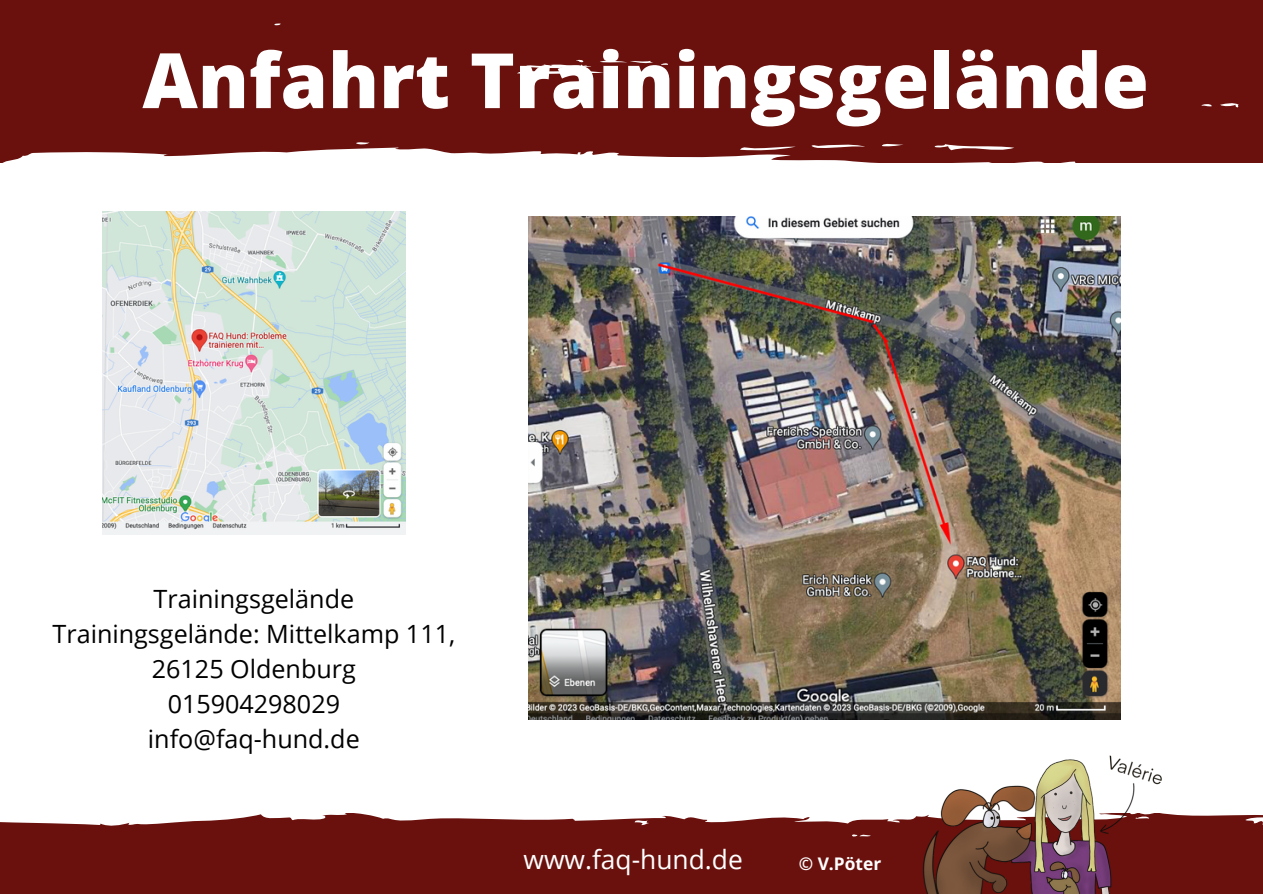
<style>
.page{position:relative;width:1263px;height:894px;background:#fff}
.page>*{position:absolute;margin:0;border:0;box-sizing:border-box;transform-origin:0 0}
.t1{font:800 76.35px "Open Sans";color:#fff}
.t2{font:26.4px "Open Sans";color:#fff}
.t3{font:25.2px/34.8px "Open Sans";color:#000;text-align:center}
.t4{font:700 17.4px "Open Sans";color:#fff}
</style>
<div class="page">
<div style="left:0;top:0;width:1263px;height:162px;background:#6a110d"></div>
<svg style="left:0;top:813px;width:1263px;height:80px;background:#762421"></svg>
<img style="left:799px;top:755px;width:412px;height:138px">
<img style="left:102px;top:212px;width:303px;height:322px">
<img style="left:529px;top:217px;width:591px;height:502px">
<p class="t1" style="left:142px;top:26px;width:1008px">Anfahrt Trainingsgelände</p>
<p class="t3" style="left:154px;top:581px;width:202px">Trainingsgelände</p>
<p class="t3" style="left:53px;top:615px;width:404px">Trainingsgelände: Mittelkamp 111,<br>26125 Oldenburg</p>
<p class="t3" style="left:168px;top:685px;width:174px">015904298029</p>
<p class="t3" style="left:148px;top:720px;width:213px">info@faq-hund.de</p>
<p class="t2" style="left:523px;top:840px;width:221px">www.faq-hund.de</p>
<p class="t4" style="left:799px;top:851px;width:84px">© V.Pöter</p>
</div>
